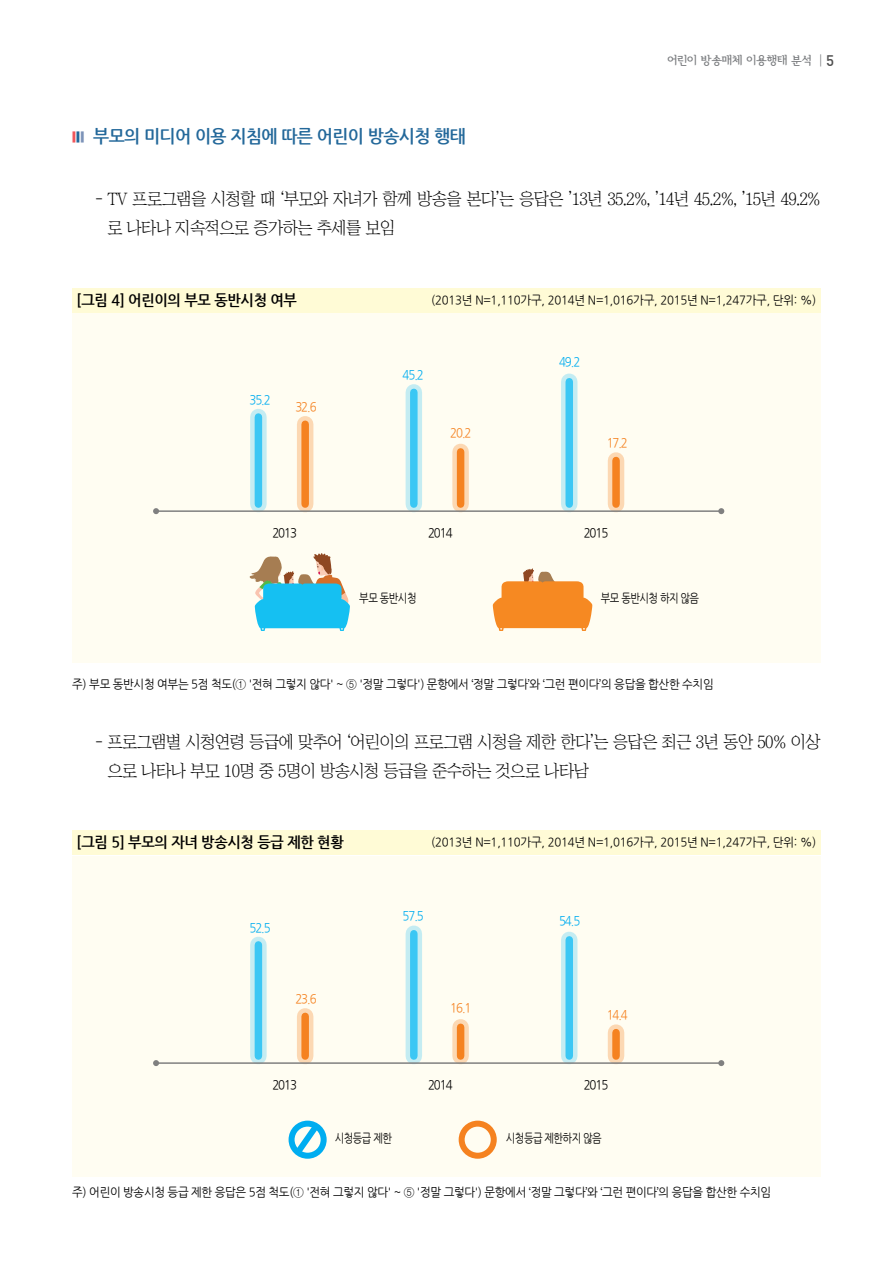
<style>
.page{position:relative;width:893px;height:1263px;background:#fff}
.page>*{position:absolute;margin:0;border:0;box-sizing:border-box;transform-origin:0 0}
._1{font:700 18px "Nanum Gothic";letter-spacing:-.03em;color:#23689a;scale:.95 1}
._2{font:17.25px/28.5px "Chosunilbo NM";letter-spacing:-.03em;color:#000}
.t1{font:700 15px "Nanum Gothic";letter-spacing:-.02em;color:#000;scale:.95 1}
.표{font:12.75px "Nanum Gothic";letter-spacing:-.09em;color:#00adf0;scale:.9 1}
.표-2{font:12.75px "Nanum Gothic";letter-spacing:-.09em;color:#f58220;scale:.9 1}
.표-3{font:12.75px "Nanum Gothic";letter-spacing:-.09em;color:#000;scale:.9 1}
._2-2{font:12px "Nanum Gothic";letter-spacing:-.03em;color:#000;scale:.95 1}
.표-4{font:12px "Nanum Gothic";letter-spacing:-.05em;color:#000;scale:.85 1}
.t2{font:12px "Seoul Hangang B";letter-spacing:-.025em;color:#76787b}
.s1{font-weight:400;font-size:16.5px;color:#f0575c}
.s2{font-weight:400;font-size:16.5px}
.s3{font-weight:400;font-size:16.5px;color:#7c93b8}
.s4{font-family:"Dinmed";font-size:15px;color:#4d4d4d}
</style>
<div class="page">
<div style="left:72px;top:288px;width:749px;height:24px;background:#fffbd6"></div>
<div style="left:72px;top:831px;width:749px;height:24px;background:#fffbd6"></div>
<div style="left:72px;top:856px;width:749px;height:320px;background:#fffdf2"></div>
<svg style="left:250px;top:945px;width:17px;height:111px;background:#89dcf2"></svg>
<svg style="left:406px;top:934px;width:16px;height:122px;background:#83daf2"></svg>
<svg style="left:561px;top:940px;width:16px;height:116px;background:#83daf2"></svg>
<svg style="left:297px;top:1016px;width:16px;height:40px"></svg>
<svg style="left:452px;top:1027px;width:17px;height:29px"></svg>
<svg style="left:608px;top:1032px;width:16px;height:24px"></svg>
<hr style="left:156px;top:1062px;width:565px;height:2px;background:#808080">
<svg style="left:153px;top:1060px;width:6px;height:6px"></svg>
<svg style="left:718px;top:1060px;width:6px;height:6px"></svg>
<div style="left:289px;top:1120px;width:38px;height:39px;border:6px solid #00adf0;border-radius:50%"></div>
<svg style="left:289px;top:1120px;width:36px;height:39px"></svg>
<div style="left:459px;top:1120px;width:38px;height:39px;border:6px solid #f58220;border-radius:50%"></div>
<div style="left:72px;top:311px;width:749px;height:352px;background:#fffdf2"></div>
<svg style="left:249px;top:553px;width:101px;height:78px"></svg>
<svg style="left:493px;top:568px;width:99px;height:63px"></svg>
<svg style="left:250px;top:417px;width:17px;height:87px"></svg>
<svg style="left:406px;top:392px;width:16px;height:112px;background:#83daf2"></svg>
<svg style="left:561px;top:382px;width:16px;height:122px;background:#83daf2"></svg>
<svg style="left:297px;top:424px;width:16px;height:80px"></svg>
<svg style="left:452px;top:452px;width:17px;height:52px"></svg>
<svg style="left:608px;top:460px;width:16px;height:44px"></svg>
<hr style="left:156px;top:510px;width:565px;height:2px;background:#808080">
<svg style="left:153px;top:508px;width:6px;height:6px"></svg>
<svg style="left:718px;top:508px;width:6px;height:6px"></svg>
<p class="_1" style="left:72px;top:127px;width:416px"><span class="s1">■</span><span class="s2">■</span><span class="s3">■</span> 부모의 미디어 이용 지침에 따른 어린이 방송시청 행태</p>
<p class="t2" style="left:667px;top:54px;width:168px">어린이 방송매체 이용행태 분석 │<span class="s4">5</span></p>
<p class="_2" style="left:107px;top:185px;width:715px;text-indent:-13px">- TV 프로그램을 시청할 때 ‘부모와 자녀가 함께 방송을 본다’는 응답은 ’13년 35.2%, ’14년 45.2%, ’15년 49.2% 로 나타나 지속적으로 증가하는 추세를 보임</p>
<p class="t1" style="left:77px;top:292px;width:234px">[그림 4] 어린이의 부모 동반시청 여부</p>
<p class="_2-2" style="left:431px;top:294px;width:407px">(2013년 N=1,110가구, 2014년 N=1,016가구, 2015년 N=1,247가구, 단위: %)</p>
<p class="표" style="left:249px;top:394px;width:25px">35.2</p>
<p class="표-2" style="left:295px;top:401px;width:25px">32.6</p>
<p class="표" style="left:403px;top:368px;width:25px">45.2</p>
<p class="표-2" style="left:450px;top:426px;width:25px">20.2</p>
<p class="표" style="left:559px;top:356px;width:25px">49.2</p>
<p class="표-2" style="left:607px;top:436px;width:25px">17.2</p>
<p class="표-3" style="left:272px;top:527px;width:29px">2013</p>
<p class="표-3" style="left:428px;top:527px;width:29px">2014</p>
<p class="표-3" style="left:584px;top:527px;width:29px">2015</p>
<p class="표-4" style="left:359px;top:592px;width:69px">부모 동반시청</p>
<p class="표-4" style="left:601px;top:592px;width:117px">부모 동반시청 하지 않음</p>
<p class="_2-2" style="left:72px;top:679px;width:677px">주) 부모 동반시청 여부는 5점 척도(① '전혀 그렇지 않다' ~ ⑤ '정말 그렇다') 문항에서 ‘정말 그렇다’와 ‘그런 편이다’의 응답을 합산한 수치임</p>
<p class="_2" style="left:107px;top:727px;width:715px;text-indent:-13px">- 프로그램별 시청연령 등급에 맞추어 ‘어린이의 프로그램 시청을 제한 한다’는 응답은 최근 3년 동안 50% 이상 으로 나타나 부모 10명 중 5명이 방송시청 등급을 준수하는 것으로 나타남</p>
<p class="t1" style="left:77px;top:835px;width:283px">[그림 5] 부모의 자녀 방송시청 등급 제한 현황</p>
<p class="_2-2" style="left:431px;top:837px;width:407px">(2013년 N=1,110가구, 2014년 N=1,016가구, 2015년 N=1,247가구, 단위: %)</p>
<p class="표" style="left:249px;top:922px;width:25px">52.5</p>
<p class="표-2" style="left:295px;top:993px;width:25px">23.6</p>
<p class="표" style="left:403px;top:910px;width:25px">57.5</p>
<p class="표-2" style="left:450px;top:1002px;width:25px">16.1</p>
<p class="표" style="left:559px;top:914px;width:25px">54.5</p>
<p class="표-2" style="left:607px;top:1008px;width:25px">14.4</p>
<p class="표-3" style="left:272px;top:1079px;width:29px">2013</p>
<p class="표-3" style="left:428px;top:1079px;width:29px">2014</p>
<p class="표-3" style="left:584px;top:1079px;width:29px">2015</p>
<p class="표-4" style="left:335px;top:1132px;width:69px">시청등급 제한</p>
<p class="표-4" style="left:506px;top:1132px;width:114px">시청등급 제한하지 않음</p>
<p class="_2-2" style="left:72px;top:1187px;width:737px">주) 어린이 방송시청 등급 제한 응답은 5점 척도(① '전혀 그렇지 않다' ~ ⑤ '정말 그렇다') 문항에서 ‘정말 그렇다’와 ‘그런 편이다’의 응답을 합산한 수치임</p>
</div>
